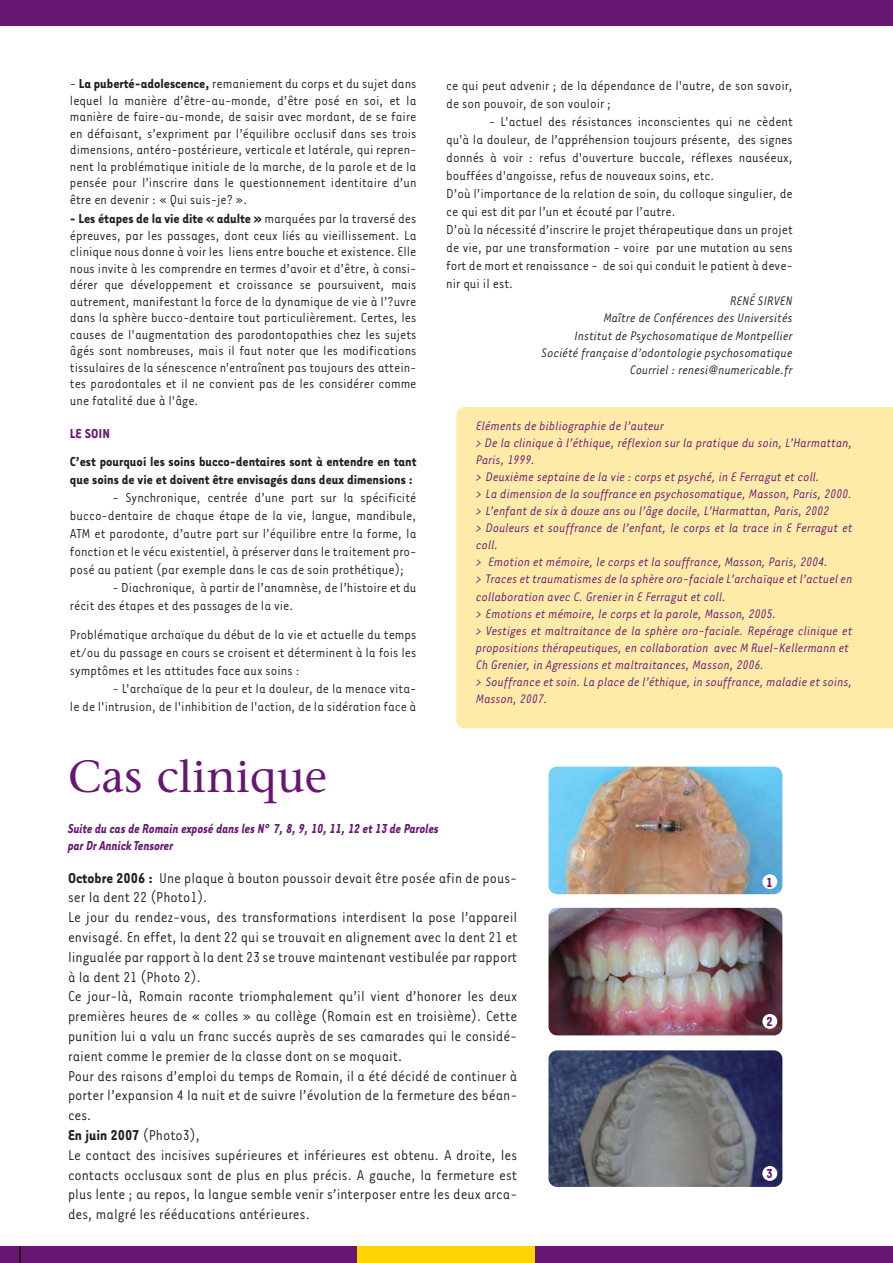
<style>
.page{position:relative;width:893px;height:1263px;background:#fff}
.page>*{position:absolute;margin:0;border:0;box-sizing:border-box;transform-origin:0 0}
.t1{font:45px "Stone Serif";color:#671772}
.t2{font:16.5px/19.8px "Tarzana Narrow";color:#231f20}
.t3{font:15px/16.5px "Tarzana Narrow";color:#231f20;text-align:justify}
.t4{font:700 15px/18px "Tarzana Narrow";color:#231f20}
.t5{font:italic 700 15px/16.5px "Tarzana Narrow";color:#671772;scale:.9 1}
.t6{font:700 15px "Tarzana Narrow";color:#671772}
.t7{font:italic 14.25px/17.1px "Tarzana Narrow";color:#671772}
.t8{font:italic 14.25px/17.1px "Tarzana Narrow";color:#231f20;text-align:right}
.s1{font-weight:700}
</style>
<div class="page">
<div style="left:456px;top:407px;width:437px;height:321px;background:#ffeba8"></div>
<div style="left:0;top:1246px;width:357px;height:17px;background:#671772"></div>
<div style="left:357px;top:1246px;width:179px;height:17px;background:#ffd400"></div>
<div style="left:536px;top:1246px;width:357px;height:17px;background:#671772"></div>
<div style="left:0;top:0;width:893px;height:26px;background:#671772"></div>
<img style="left:548px;top:767px;width:234px;height:127px;border-radius:9px">
<img style="left:548px;top:908px;width:234px;height:127px;border-radius:9px">
<div style="left:762px;top:874px;width:15px;height:15px;background:#fff;border-radius:50%"></div>
<div style="left:762px;top:1014px;width:15px;height:15px;background:#fff;border-radius:50%"></div>
<img style="left:548px;top:1050px;width:234px;height:137px;border-radius:9px">
<div style="left:762px;top:1166px;width:15px;height:15px;background:#fff;border-radius:50%"></div>
<p class="t3" style="left:70px;top:76px;width:348px">- <span class="s1">La puberté-adolescence,</span> remaniement du corps et du sujet dans lequel la manière d’être-au-monde, d’être posé en soi, et la manière de faire-au-monde, de saisir avec mordant, de se faire en défaisant, s’expriment par l’équilibre occlusif dans ses trois dimensions, antéro-postérieure, verticale et latérale, qui repren&shy;nent la problématique initiale de la marche, de la parole et de la pensée pour l’inscrire dans le questionnement identitaire d’un être en devenir : « Qui suis-je? ».</p>
<p class="t3" style="left:70px;top:211px;width:348px"><span class="s1">- Les étapes de la vie dite « adulte »</span> marquées par la traversé des épreuves, par les passages, dont ceux liés au vieillissement. La clinique nous donne à voir les liens entre bouche et existence. Elle nous invite à les comprendre en termes d’avoir et d’être, à consi&shy;dérer que développement et croissance se poursuivent, mais autrement, manifestant la force de la dynamique de vie à l’?uvre dans la sphère bucco-dentaire tout particulièrement. Certes, les causes de l'augmentation des parodontopathies chez les sujets âgés sont nombreuses, mais il faut noter que les modifications tissulaires de la sénescence n'entraînent pas toujours des attein&shy;tes parodontales et il ne convient pas de les considérer comme une fatalité due à l'âge.</p>
<p class="t6" style="left:70px;top:428px;width:42px">LE SOIN</p>
<p class="t4" style="left:70px;top:454px;width:348px">C’est pourquoi les soins bucco-dentaires sont à entendre en tant que soins de vie et doivent être envisagés dans deux dimensions :</p>
<p class="t3" style="left:70px;top:490px;width:348px;line-height:18px;text-indent:43px">- Synchronique, centrée d’une part sur la spécificité bucco-dentaire de chaque étape de la vie, langue, mandibule, ATM et parodonte, d’autre part sur l’équilibre entre la forme, la fonction et le vécu existentiel, à préserver dans le traitement pro&shy;posé au patient (par exemple dans le cas de soin prothétique);</p>
<p class="t3" style="left:70px;top:580px;width:348px;line-height:18px;text-indent:43px">- Diachronique, à partir de l’anamnèse, de l’histoire et du récit des étapes et des passages de la vie.</p>
<p class="t3" style="left:70px;top:626px;width:348px;line-height:18px">Problématique archaïque du début de la vie et actuelle du temps et/ou du passage en cours se croisent et déterminent à la fois les symptômes et les attitudes face aux soins :</p>
<p class="t3" style="left:70px;top:680px;width:348px;line-height:18px;text-align:right">- L'archaïque de la peur et la douleur, de la menace vita-<br>le de l'intrusion, de l'inhibition de l'action, de la sidération face à</p>
<h1 class="t1" style="left:68px;top:759px;width:261px">Cas clinique</h1>
<p class="t3" style="left:446px;top:77px;width:348px;line-height:18px">ce qui peut advenir ; de la dépendance de l'autre, de son savoir, de son pouvoir, de son vouloir ;</p>
<p class="t3" style="left:446px;top:113px;width:348px;line-height:18px;text-align:left;text-indent:43px">- L'actuel des résistances inconscientes qui ne cèdent qu'à la douleur, de l’appréhension toujours présente, des signes donnés à voir : refus d'ouverture buccale, réflexes nauséeux, bouffées d'angoisse, refus de nouveaux soins, etc.<br>D’où l’importance de la relation de soin, du colloque singulier, de ce qui est dit par l’un et écouté par l’autre.<br>D’où la nécessité d’inscrire le projet thérapeutique dans un projet de vie, par une transformation - voire par une mutation au sens fort de mort et renaissance - de soi qui conduit le patient à deve&shy;nir qui il est.</p>
<p class="t8" style="left:542px;top:293px;width:253px">RENÉ SIRVEN<br>Maître de Conférences des Universités<br>Institut de Psychosomatique de Montpellier Société française d’odontologie psychosomatique Courriel : renesi@numericable.fr</p>
<p class="t7" style="left:476px;top:417px;width:378px">Eléments de bibliographie de l’auteur<br>&gt; De la clinique à l’éthique, réflexion sur la pratique du soin, L’Harmattan, Paris, 1999.<br>&gt; Deuxième septaine de la vie : corps et psyché, in E Ferragut et coll.<br>&gt; La dimension de la souffrance en psychosomatique, Masson, Paris, 2000. &gt; L’enfant de six à douze ans ou l’âge docile, L’Harmattan, Paris, 2002<br>&gt; Douleurs et souffrance de l’enfant, le corps et la trace in E Ferragut et coll.<br>&gt; Emotion et mémoire, le corps et la souffrance, Masson, Paris, 2004.<br>&gt; Traces et traumatismes de la sphère oro-faciale L’archaïque et l’actuel en collaboration avec C. Grenier in E Ferragut et coll.<br>&gt; Emotions et mémoire, le corps et la parole, Masson, 2005.<br>&gt; Vestiges et maltraitance de la sphère oro-faciale. Repérage clinique et propositions thérapeutiques, en collaboration avec M Ruel-Kellermann et Ch Grenier, in Agressions et maltraitances, Masson, 2006.<br>&gt; Souffrance et soin. La place de l’éthique, in souffrance, maladie et soins, Masson, 2007.</p>
<p class="t5" style="left:68px;top:821px;width:414px">Suite du cas de Romain exposé dans les N° 7, 8, 9, 10, 11, 12 et 13 de Paroles par Dr Annick Tensorer</p>
<p class="t2" style="left:68px;top:868px;width:451px"><span class="s1">Octobre 2006 :</span> Une plaque à bouton poussoir devait être posée afin de pous&shy;ser la dent 22 (Photo1).<br>Le jour du rendez-vous, des transformations interdisent la pose l’appareil envisagé. En effet, la dent 22 qui se trouvait en alignement avec la dent 21 et lingualée par rapport à la dent 23 se trouve maintenant vestibulée par rapport à la dent 21 (Photo 2).<br>Ce jour-là, Romain raconte triomphalement qu’il vient d’honorer les deux premières heures de « colles » au collège (Romain est en troisième). Cette punition lui a valu un franc succés auprès de ses camarades qui le considé&shy;raient comme le premier de la classe dont on se moquait.<br>Pour des raisons d’emploi du temps de Romain, il a été décidé de continuer à porter l’expansion 4 la nuit et de suivre l’évolution de la fermeture des béan&shy;ces.<br><span class="s1">En juin 2007</span> (Photo3),<br>Le contact des incisives supérieures et inférieures est obtenu. A droite, les contacts occlusaux sont de plus en plus précis. A gauche, la fermeture est plus lente ; au repos, la langue semble venir s’interposer entre les deux arca&shy;des, malgré les rééducations antérieures.</p>
<p class="t6" style="left:766px;top:877px;width:8px">1</p>
<p class="t6" style="left:766px;top:1016px;width:8px">2</p>
<p class="t6" style="left:766px;top:1168px;width:8px">3</p>
</div>
